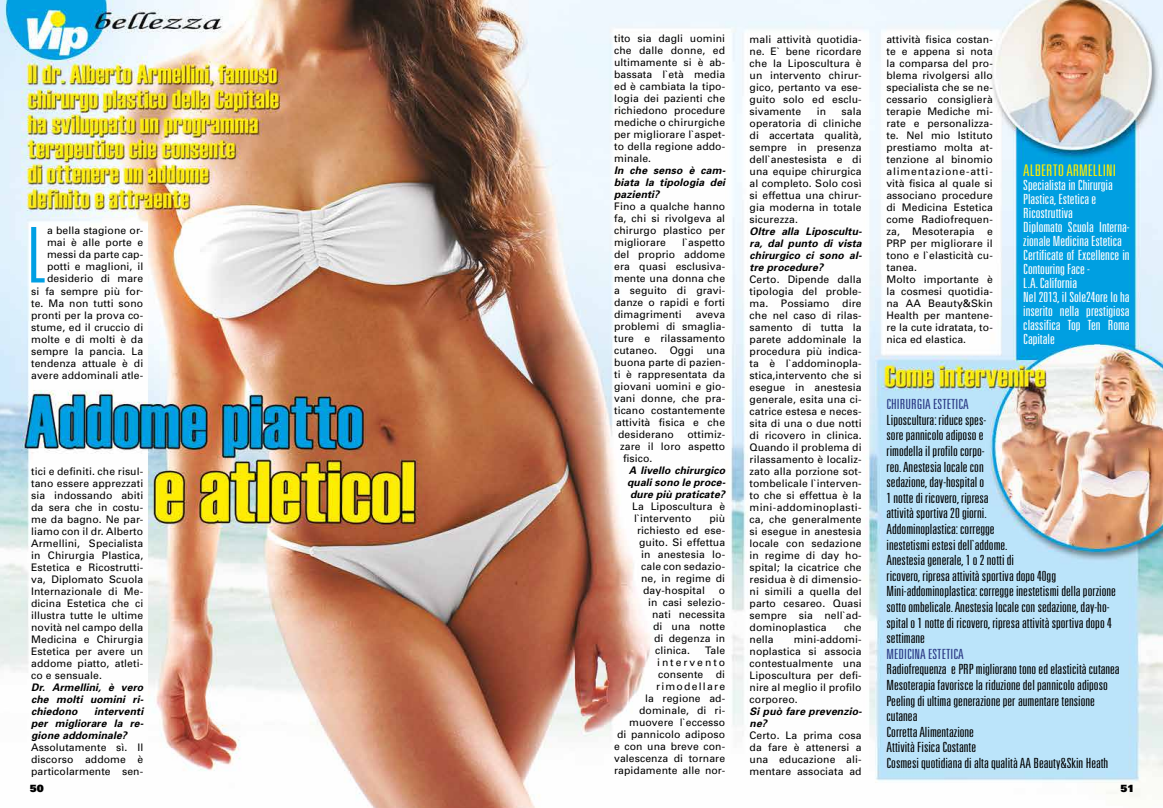
<style>
.page{position:relative;width:1163px;height:808px;background:#fff}
.page>*{position:absolute;margin:0;border:0;box-sizing:border-box;transform-origin:0 0}
.t1{font:300 ultra-condensed 76.9px "Univers";color:#009fe3}
.t2{font:300 ultra-condensed 16px "Univers";color:#ffed00;scale:1.21 1}
.t3{font:300 ultra-condensed 14px/15.6px "Univers";color:#000;scale:1.21 1}
.t4{font:300 ultra-condensed 14px/14px "Univers";color:#fff;scale:1.21 1}
.t5{font:300 ultra-condensed 14px "Univers";color:#283583;scale:1.21 1}
.t6{font:10.4px/12px "Univers";letter-spacing:.01em;color:#000;text-align:justify}
.t7{font:italic 700 10.4px/12px "Univers";letter-spacing:.01em;color:#000;text-align:justify}
.t8{font:900 10px "Univers";color:#000}
</style>
<div class="page">
<img style="left:0;top:0;width:1162px;height:808px">
<h1 class="t1" style="left:27px;top:215px;width:21px">L</h1>
<p class="t6" style="left:31px;top:225px;width:113px;text-align:right">a bella stagione or&shy;mai è alle porte e messi da parte cap&shy;potti e maglioni, il desiderio di mare<br>si fa sempre più for&shy;te. Ma non tutti sono pronti per la prova co&shy;stume, ed il cruccio di molte e di molti è da sempre la pancia. La tendenza attuale è di avere addominali atle-</p>
<p class="t6" style="left:31px;top:465px;width:113px">tici e definiti. che risul&shy;tano essere apprezzati sia indossando abiti da sera che in costu&shy;me da bagno. Ne par&shy;liamo con il dr. Alberto Armellini, Specialista in Chirurgia Plastica, Estetica e Ricostrutti&shy;va, Diplomato Scuola Internazionale di Me&shy;dicina Estetica che ci illustra tutte le ultime novità nel campo della Medicina e Chirurgia Estetica per avere un addome piatto, atleti&shy;co e sensuale.</p>
<p class="t7" style="left:31px;top:680px;width:113px">Dr. Armellini, è vero che molti uomini ri&shy;chiedono</p>
<p class="t7" style="left:31px;top:704px;width:113px;text-indent:63px">interventi per migliorare la re&shy;gione addominale?</p>
<p class="t6" style="left:31px;top:741px;width:113px">Assolutamente sì. Il discorso addome è particolarmente sen-</p>
<p class="t6" style="left:614px;top:32px;width:113px">tito sia dagli uomini che dalle donne, ed ultimamente si è ab&shy;bassata l`età media ed è cambiata la tipo&shy;logia dei pazienti che richiedono procedure mediche o chirurgiche per migliorare l`aspet&shy;to della regione addo&shy;minale.</p>
<p class="t7" style="left:614px;top:164px;width:113px">In che senso è cam&shy;biata la tipologia dei pazienti?</p>
<p class="t6" style="left:614px;top:200px;width:113px">Fino a qualche hanno fa, chi si rivolgeva al chirurgo plastico per migliorare</p>
<p class="t6" style="left:614px;top:236px;width:113px;text-indent:68px">l`aspetto del proprio addome era quasi esclusiva&shy;mente una donna che a seguito di gravi&shy;danze o rapidi e forti dimagrimenti</p>
<p class="t6" style="left:695px;top:308px;width:31px">aveva</p>
<p class="t6" style="left:614px;top:320px;width:113px">problemi di smaglia-</p>
<p class="t6" style="left:614px;top:332px;width:112px">ture e rilassamento</p>
<p class="t6" style="left:614px;top:344px;width:113px">cutaneo. Oggi una</p>
<p class="t6" style="left:614px;top:356px;width:113px">buona parte di pazien-</p>
<p class="t6" style="left:614px;top:368px;width:112px">ti è rappresentata da</p>
<p class="t6" style="left:614px;top:380px;width:113px">giovani uomini e gio-</p>
<p class="t6" style="left:614px;top:392px;width:113px">vani donne, che pra-</p>
<p class="t6" style="left:614px;top:404px;width:112px">ticano costantemente</p>
<p class="t6" style="left:616px;top:416px;width:111px">attività fisica e che</p>
<p class="t6" style="left:618px;top:428px;width:57px">desiderano</p>
<p class="t6" style="left:620px;top:428px;width:107px;text-indent:67px">ottimiz&shy;zare il loro aspetto fisico.</p>
<p class="t7" style="left:627px;top:464px;width:100px">A livello chirurgico quali sono le proce&shy;dure più praticate?</p>
<p class="t6" style="left:632px;top:500px;width:94px">La Liposcultura è l`intervento</p>
<p class="t6" style="left:709px;top:512px;width:17px">più</p>
<p class="t6" style="left:637px;top:524px;width:90px">richiesto ed ese-</p>
<p class="t6" style="left:639px;top:536px;width:88px">guito. Si effettua</p>
<p class="t6" style="left:641px;top:548px;width:86px">in anestesia lo-</p>
<p class="t6" style="left:641px;top:560px;width:86px">cale con sedazio-</p>
<p class="t6" style="left:641px;top:572px;width:86px">ne, in regime di</p>
<p class="t6" style="left:643px;top:584px;width:63px">day-hospital</p>
<p class="t6" style="left:718px;top:584px;width:8px">o</p>
<p class="t6" style="left:648px;top:596px;width:79px">in casi selezio-</p>
<p class="t6" style="left:652px;top:608px;width:74px">nati necessita</p>
<p class="t6" style="left:653px;top:620px;width:73px">di una notte</p>
<p class="t6" style="left:654px;top:632px;width:73px">di degenza in</p>
<p class="t6" style="left:655px;top:644px;width:36px">clinica.</p>
<p class="t6" style="left:614px;top:644px;width:113px;text-align:right">Tale<br>intervento consente di rimodellare<br>la regione ad&shy;dominale, di ri&shy;muovere l`eccesso<br>di pannicolo adiposo e con una breve con&shy;valescenza di tornare rapidamente alle nor-</p>
<p class="t6" style="left:749px;top:33px;width:113px">mali attività quotidia&shy;ne. E` bene ricordare che la Liposcultura è un intervento chirur&shy;gico, pertanto va ese&shy;guito solo ed esclu&shy;sivamente</p>
<p class="t6" style="left:749px;top:105px;width:113px;text-indent:92px">sala operatoria di cliniche di accertata qualità, sempre in presenza dell`anestesista e di una equipe chirurgica al completo. Solo così si effettua una chirur&shy;gia moderna in totale sicurezza.</p>
<p class="t7" style="left:749px;top:225px;width:113px">Oltre alla Liposcultu&shy;ra, dal punto di vista chirurgico ci sono al&shy;tre procedure?</p>
<p class="t6" style="left:749px;top:273px;width:113px">Certo. Dipende dalla tipologia del proble&shy;ma. Possiamo dire che nel caso di rilas&shy;samento di tutta la parete addominale la procedura più indica&shy;ta è l`addominopla&shy;stica,intervento che si esegue in anestesia generale, esita una ci&shy;catrice estesa e neces&shy;sita di una o due notti di ricovero in clinica.<br>Quando il problema di rilassamento è localiz&shy;zato alla porzione sot&shy;tombelicale l`interven&shy;to che si effettua è la mini-addominoplasti&shy;ca, che generalmente si esegue in anestesia locale con sedazione in regime di day ho&shy;spital; la cicatrice che residua è di dimensio&shy;ni simili a quella del parto cesareo. Quasi sempre sia nell`ad&shy;dominoplastica</p>
<p class="t6" style="left:816px;top:105px;width:11px">in</p>
<p class="t6" style="left:843px;top:621px;width:19px">che</p>
<p class="t6" style="left:749px;top:633px;width:113px;text-indent:44px">mini-addomi&shy;noplastica si associa contestualmente una Liposcultura per defi&shy;nire al meglio il profilo corporeo.</p>
<p class="t7" style="left:749px;top:705px;width:113px">Si può fare prevenzio&shy;ne?</p>
<p class="t6" style="left:749px;top:729px;width:113px">Certo. La prima cosa da fare è attenersi a una educazione ali&shy;mentare associata ad</p>
<p class="t6" style="left:749px;top:633px;width:26px">nella</p>
<p class="t6" style="left:886px;top:33px;width:108px;text-align:left">attività fisica costan&shy;te e appena si nota la comparsa del pro&shy;blema rivolgersi allo specialista che se ne&shy;cessario consiglierà terapie Mediche mi&shy;rate e personalizza&shy;te. Nel mio Istituto prestiamo molta at&shy;tenzione al binomio alimentazione-atti&shy;vità fisica al quale si associano procedure di Medicina Estetica come Radiofrequen&shy;za, Mesoterapia e<br>PRP per migliorare il tono e l`elasticità cu&shy;tanea.<br>Molto importante è la cosmesi quotidia&shy;na AA Beauty&amp;Skin<br>Health per mantene&shy;re la cute idratata, to&shy;nica ed elastica.</p>
<h2 class="t2" style="left:1023px;top:161px;width:78px">ALBERTO ARMELLINI</h2>
<p class="t4" style="left:1023px;top:177px;width:89px">Specialista in Chirurgia<br>Plastica, Estetica e<br>Ricostruttiva<br>Diplomato Scuola Interna&shy;zionale Medicina Estetica<br>Certificate of Excellence in<br>Contouring Face -<br>L.A. California<br>Nel 2013, il Sole24ore lo ha inserito nella prestigiosa classifica Top Ten Roma<br>Capitale</p>
<h3 class="t5" style="left:886px;top:397px;width:69px">CHIRURGIA ESTETICA</h3>
<p class="t3" style="left:886px;top:412px;width:191px">Liposcultura: riduce spes-<br>sore pannicolo adiposo e<br>rimodella il profilo corpo-<br>reo. Anestesia locale con<br>sedazione, day-hospital o<br>1 notte di ricovero, ripresa<br>attività sportiva 20 giorni.<br>Addominoplastica: corregge<br>inestetismi estesi dell`addome.<br>Anestesia generale, 1 o 2 notti di<br>ricovero, ripresa attività sportiva dopo 40gg Mini-addominoplastica: corregge inestetismi della porzione sotto ombelicale. Anestesia locale con sedazione, day-ho&shy;spital o 1 notte di ricovero, ripresa attività sportiva dopo 4 settimane</p>
<h3 class="t5" style="left:886px;top:646px;width:65px">MEDICINA ESTETICA</h3>
<p class="t3" style="left:886px;top:661px;width:194px">Radiofrequenza e PRP migliorano tono ed elasticità cutanea Mesoterapia favorisce la riduzione del pannicolo adiposo Peeling di ultima generazione per aumentare tensione cutanea<br>Corretta Alimentazione<br>Attività Fisica Costante<br>Cosmesi quotidiana di alta qualità AA Beauty&amp;Skin Heath</p>
<p class="t8" style="left:30px;top:782px;width:16px">50</p>
<p class="t8" style="left:1120px;top:782px;width:16px">51</p>
</div>
